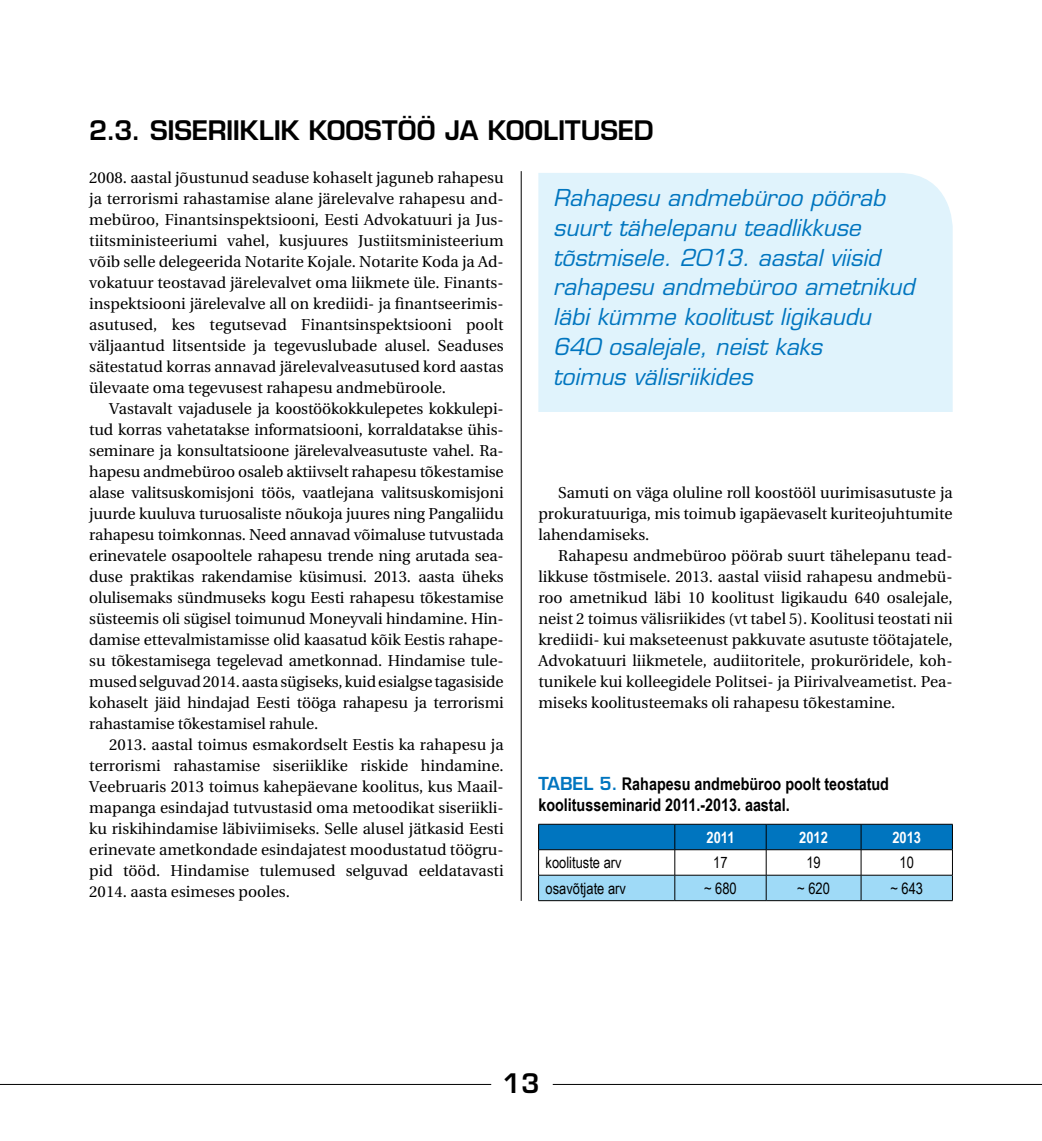
<style>
.page{position:relative;width:1042px;height:1141px;background:#fff}
.page>*{position:absolute;margin:0;border:0;box-sizing:border-box;transform-origin:0 0}
.t1{font:600 26.25px "Eurostile";letter-spacing:-.005em;color:#000}
.t2{font:italic 22.75px/29.8px "Eurostile";color:#0075bf}
.t3{font:700 17.5px/21px "Arial Narrow";color:#000}
.t4{font:15.75px/21px "Utopia";color:#000;text-align:justify}
.t5{font:15.75px "Arial Narrow";color:#000}
.t6{font:700 15.75px "Arial Narrow";color:#fff}
.s1{font-family:"Eurostile";font-weight:600;color:#0075bf}
</style>
<div class="page">
<hr style="left:0;top:1084px;width:491px;height:1px;background:#000">
<hr style="left:553px;top:1084px;width:489px;height:1px;background:#000">
<svg style="left:538px;top:824px;width:415px;height:77px"></svg>
<hr style="left:538px;top:900px;width:137px;height:1px;background:#000">
<hr style="left:675px;top:900px;width:91px;height:1px;background:#000">
<hr style="left:766px;top:900px;width:95px;height:1px;background:#000">
<hr style="left:861px;top:900px;width:91px;height:1px;background:#000">
<hr style="left:521px;top:171px;width:1px;height:730px;background:#000">
<div style="left:538px;top:173px;width:414px;height:239px;background:#e0f3fc"></div>
<h1 class="t1" style="left:89px;top:114px;width:566px">2.3. SISERIIKLIK KOOSTÖÖ JA KOOLITUSED</h1>
<p class="t4" style="left:89px;top:167px;width:416px">2008. aastal jõustunud seaduse kohaselt jaguneb rahapesu ja terrorismi rahastamise alane järelevalve rahapesu and&shy;mebüroo, Finantsinspektsiooni, Eesti Advokatuuri ja Jus&shy;tiitsministeeriumi vahel, kusjuures Justiitsministeerium võib selle delegeerida Notarite Kojale. Notarite Koda ja Ad&shy;vokatuur teostavad järelevalvet oma liikmete üle. Finants&shy;inspektsiooni järelevalve all on krediidi- ja finantseerimis&shy;asutused, kes tegutsevad Finantsinspektsiooni poolt väljaantud litsentside ja tegevuslubade alusel. Seaduses sätestatud korras annavad järelevalveasutused kord aastas ülevaate oma tegevusest rahapesu andmebüroole.</p>
<p class="t4" style="left:89px;top:398px;width:416px;text-indent:20px">Vastavalt vajadusele ja koostöökokkulepetes kokkulepi&shy;tud korras vahetatakse informatsiooni, korraldatakse ühis&shy;seminare ja konsultatsioone järelevalveasutuste vahel. Ra&shy;hapesu andmebüroo osaleb aktiivselt rahapesu tõkestamise alase valitsuskomisjoni töös, vaatlejana valitsuskomisjoni juurde kuuluva turuosaliste nõukoja juures ning Pangaliidu rahapesu toimkonnas. Need annavad võimaluse tutvustada erinevatele osapooltele rahapesu trende ning arutada sea&shy;duse praktikas rakendamise küsimusi. 2013. aasta üheks olulisemaks sündmuseks kogu Eesti rahapesu tõkestamise süsteemis oli sügisel toimunud Moneyvali hindamine. Hin&shy;damise ettevalmistamisse olid kaasatud kõik Eestis rahape&shy;su tõkestamisega tegelevad ametkonnad. Hindamise tule&shy;mused selguvad 2014. aasta sügiseks, kuid esialgse tagasiside kohaselt jäid hindajad Eesti tööga rahapesu ja terrorismi rahastamise tõkestamisel rahule.</p>
<p class="t4" style="left:89px;top:734px;width:416px;text-indent:20px">2013. aastal toimus esmakordselt Eestis ka rahapesu ja terrorismi rahastamise siseriiklike riskide hindamine.<br>Veebruaris 2013 toimus kahepäevane koolitus, kus Maail&shy;mapanga esindajad tutvustasid oma metoodikat siseriikli&shy;ku riskihindamise läbiviimiseks. Selle alusel jätkasid Eesti erinevate ametkondade esindajatest moodustatud töögru&shy;pid tööd. Hindamise tulemused selguvad eeldatavasti 2014. aasta esimeses pooles.</p>
<h2 class="t2" style="left:553px;top:183px;width:363px">Rahapesu andmebüroo pöörab suurt tähelepanu teadlikkuse tõstmisele. 2013. aastal viisid rahapesu andmebüroo ametnikud läbi kümme koolitust ligikaudu<br>640 osalejale, neist kaks<br>toimus välisriikides</h2>
<p class="t4" style="left:538px;top:482px;width:416px;text-indent:20px">Samuti on väga oluline roll koostööl uurimisasutuste ja prokuratuuriga, mis toimub igapäevaselt kuriteojuhtumite lahendamiseks.</p>
<p class="t4" style="left:538px;top:545px;width:416px;text-indent:20px">Rahapesu andmebüroo pöörab suurt tähelepanu tead&shy;likkuse tõstmisele. 2013. aastal viisid rahapesu andmebü&shy;roo ametnikud läbi 10 koolitust ligikaudu 640 osalejale, neist 2 toimus välisriikides (vt tabel 5). Koolitusi teostati nii krediidi- kui makseteenust pakkuvate asutuste töötajatele, Advokatuuri liikmetele, audiitoritele, prokuröridele, koh&shy;tunikele kui kolleegidele Politsei- ja Piirivalveametist. Pea&shy;miseks koolitusteemaks oli rahapesu tõkestamine.</p>
<p class="t3" style="left:538px;top:772px;width:352px"><span class="s1">TABEL 5.</span> Rahapesu andmebüroo poolt teostatud koolitusseminarid 2011.-2013. aastal.</p>
<p class="t6" style="left:706px;top:825px;width:30px">2011</p>
<p class="t6" style="left:799px;top:825px;width:30px">2012</p>
<p class="t6" style="left:892px;top:825px;width:30px">2013</p>
<p class="t5" style="left:545px;top:851px;width:78px">koolituste arv</p>
<p class="t5" style="left:713px;top:851px;width:16px">17</p>
<p class="t5" style="left:806px;top:851px;width:16px">19</p>
<p class="t5" style="left:899px;top:851px;width:16px">10</p>
<p class="t5" style="left:545px;top:877px;width:82px">osavõtjate arv</p>
<p class="t5" style="left:704px;top:877px;width:34px">~ 680</p>
<p class="t5" style="left:797px;top:877px;width:34px">~ 620</p>
<p class="t5" style="left:890px;top:877px;width:34px">~ 643</p>
<h1 class="t1" style="left:502px;top:1067px;width:39px">13</h1>
</div>
